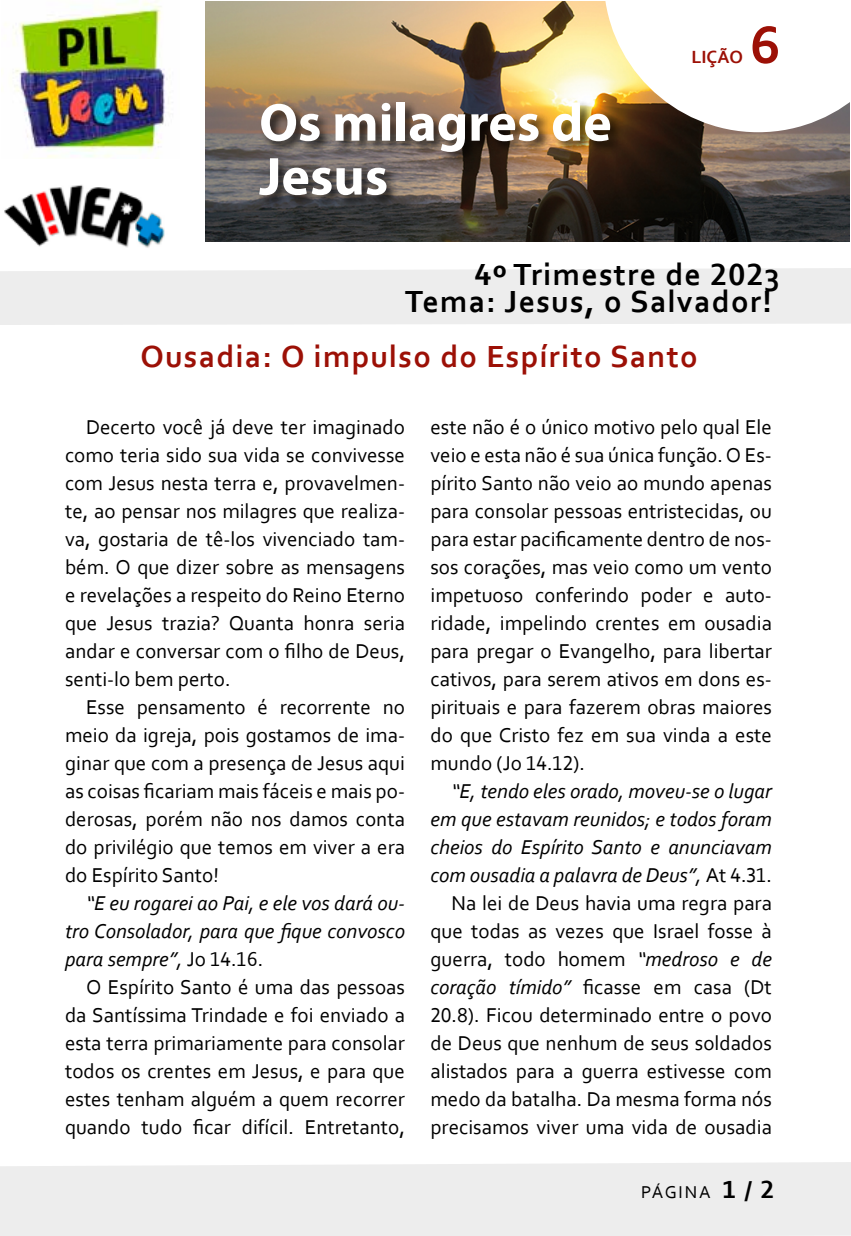
<style>
.page{position:relative;width:851px;height:1236px;background:#fff}
.page>*{position:absolute;margin:0;border:0;box-sizing:border-box;transform-origin:0 0}
.t1{font:700 55.4px "Corbel";color:#9c1006}
.t2{font:700 54px/54px "Myriad Pro";color:#fff}
.t3{font:700 32px/27px "Corbel";letter-spacing:.04em;color:#000;text-align:right}
.t4{font:700 32px "Corbel";letter-spacing:.04em;color:#9c1006}
.t5{font:21px/28px "Corbel";color:#000;text-align:justify}
.t6{font:italic 21px/28px "Corbel";color:#000;text-align:justify}
.t7{font:700 18.4px "Corbel";color:#9c1006}
.t8{font:18px "Corbel";letter-spacing:.1em;color:#000}
.s1{font-style:normal}
.s2{font-style:italic}
.s3{font-weight:700;font-size:26px}
</style>
<div class="page">
<div style="left:0;top:268px;width:850px;height:57px;background:#ededed"></div>
<div style="left:0;top:1162px;width:850px;height:74px;background:#ededed"></div>
<img style="left:13px;top:0;width:160px;height:158px">
<img style="left:0;top:185px;width:179px;height:84px">
<img style="left:206px;top:1px;width:643px;height:240px">
<div style="left:258px;top:101px;width:366px;height:108px;background:#000;opacity:.75"></div>
<svg style="left:603px;top:1px;width:247px;height:131px"></svg>
<h2 class="t2" style="left:259px;top:94px;width:354px">Os milagres de<br>Jesus</h2>
<p class="t7" style="left:691px;top:45px;width:53px">LIÇÃO</p>
<h1 class="t1" style="left:749px;top:10px;width:32px">6</h1>
<h3 class="t3" style="left:405px;top:260px;width:376px">4º Trimestre de 2023<br>Tema: Jesus, o Salvador!</h3>
<h3 class="t4" style="left:140px;top:337px;width:559px">Ousadia: O impulso do Espírito Santo</h3>
<p class="t5" style="left:65px;top:413px;width:341px;text-indent:21px">Decerto você já deve ter imaginado como teria sido sua vida se convivesse com Jesus nesta terra e, provavelmen&shy;te, ao pensar nos milagres que realiza&shy;va, gostaria de tê-los vivenciado tam&shy;bém. O que dizer sobre as mensagens e revelações a respeito do Reino Eterno que Jesus trazia? Quanta honra seria andar e conversar com o filho de Deus, senti-lo bem perto.</p>
<p class="t5" style="left:65px;top:692px;width:341px;text-indent:21px">Esse pensamento é recorrente no meio da igreja, pois gostamos de ima&shy;ginar que com a presença de Jesus aqui as coisas ficariam mais fáceis e mais po&shy;derosas, porém não nos damos conta do privilégio que temos em viver a era do Espírito Santo!</p>
<p class="t6" style="left:65px;top:888px;width:341px;text-indent:21px">“E eu rogarei ao Pai, e ele vos dará ou&shy;tro Consolador, para que fique convosco para sempre”, <span class="s1">Jo 14.16.</span></p>
<p class="t5" style="left:65px;top:972px;width:341px;text-indent:21px">O Espírito Santo é uma das pessoas da Santíssima Trindade e foi enviado a esta terra primariamente para consolar todos os crentes em Jesus, e para que estes tenham alguém a quem recorrer quando tudo ficar difícil. Entretanto,</p>
<p class="t5" style="left:430px;top:413px;width:343px">este não é o único motivo pelo qual Ele veio e esta não é sua única função. O Es&shy;pírito Santo não veio ao mundo apenas para consolar pessoas entristecidas, ou para estar pacificamente dentro de nos&shy;sos corações, mas veio como um vento impetuoso conferindo poder e auto&shy;ridade, impelindo crentes em ousadia para pregar o Evangelho, para libertar cativos, para serem ativos em dons es&shy;pirituais e para fazerem obras maiores do que Cristo fez em sua vinda a este mundo (Jo 14.12).</p>
<p class="t5" style="left:430px;top:776px;width:343px;text-align:right"><span class="s2">“E, tendo eles orado, moveu-se o lugar em que estavam reunidos; e todos foram cheios do Espírito Santo e anunciavam com ousadia a palavra de Deus”,</span> At 4.31.<br>Na lei de Deus havia uma regra para que todas as vezes que Israel fosse à guerra, todo homem <span class="s2">“medroso e de coração tímido”</span> ficasse em casa (Dt 20.8). Ficou determinado entre o povo de Deus que nenhum de seus soldados alistados para a guerra estivesse com medo da batalha. Da mesma forma nós precisamos viver uma vida de ousadia</p>
<p class="t8" style="left:641px;top:1181px;width:134px">PÁGINA <span class="s3">1 / 2</span></p>
</div>
